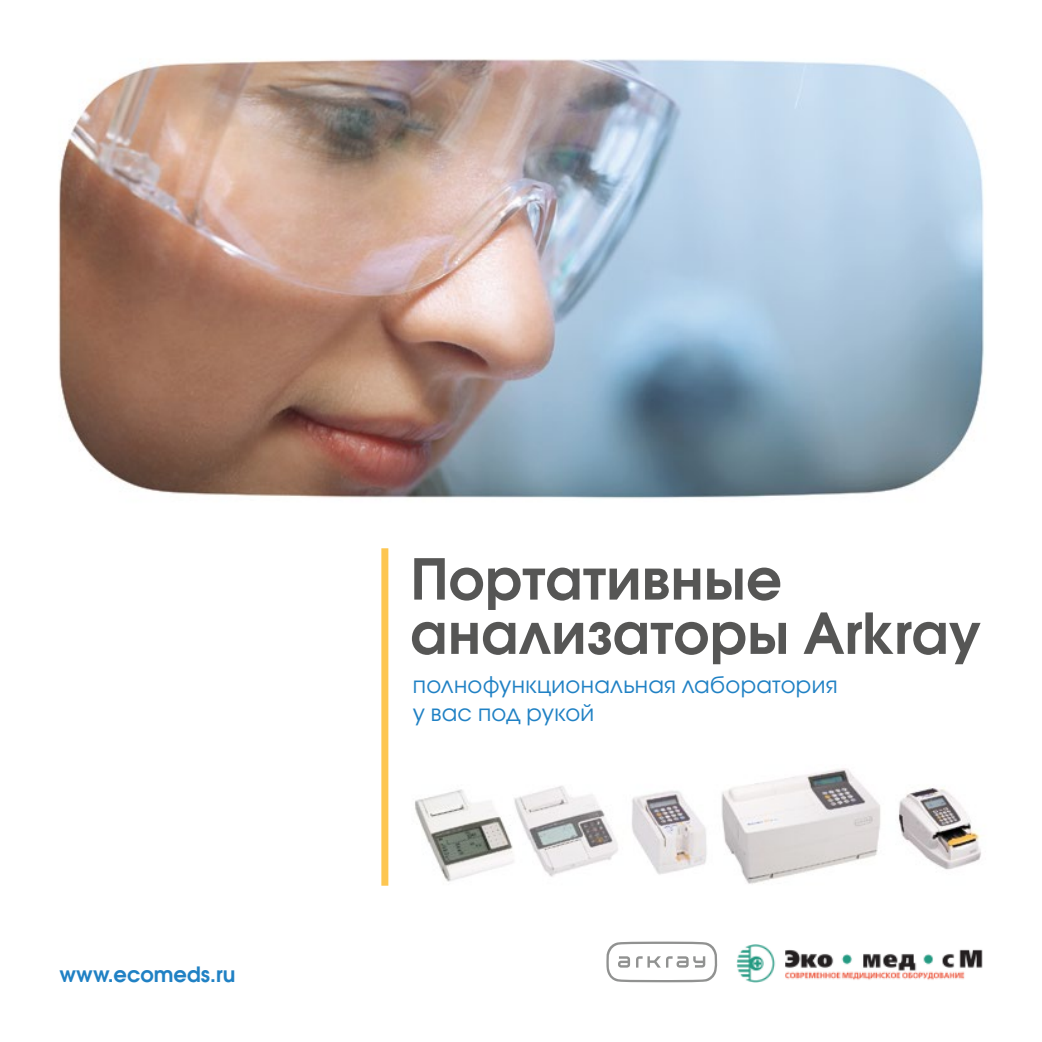
<style>
.page{position:relative;width:1042px;height:1042px;background:#fff}
.page>*{position:absolute;margin:0;border:0;box-sizing:border-box;transform-origin:0 0}
.t1{font:700 56px/54.2px "Avant Garde Gothic C";letter-spacing:.005em;color:#565655}
.t2{font:22.75px/28px "Avant Garde Gothic C";letter-spacing:.015em;color:#2081c4}
.t3{font:700 21px "Avant Garde Gothic C";color:#2081c4}
</style>
<div class="page">
<img style="left:58px;top:59px;width:926px;height:924px">
<svg style="left:606px;top:941px;width:111px;height:41px"></svg>
<div style="left:381px;top:548px;width:7px;height:337px;background:#fdc651"></div>
<img style="left:736px;top:944px;width:246px;height:38px">
<p class="t3" style="left:60px;top:962px;width:177px">www.ecomeds.ru</p>
<h1 class="t1" style="left:410px;top:551px;width:572px">Портативные анализаторы Arkray</h1>
<p class="t2" style="left:413px;top:670px;width:426px">полнофункциональная лаборатория у вас под рукой</p>
</div>
